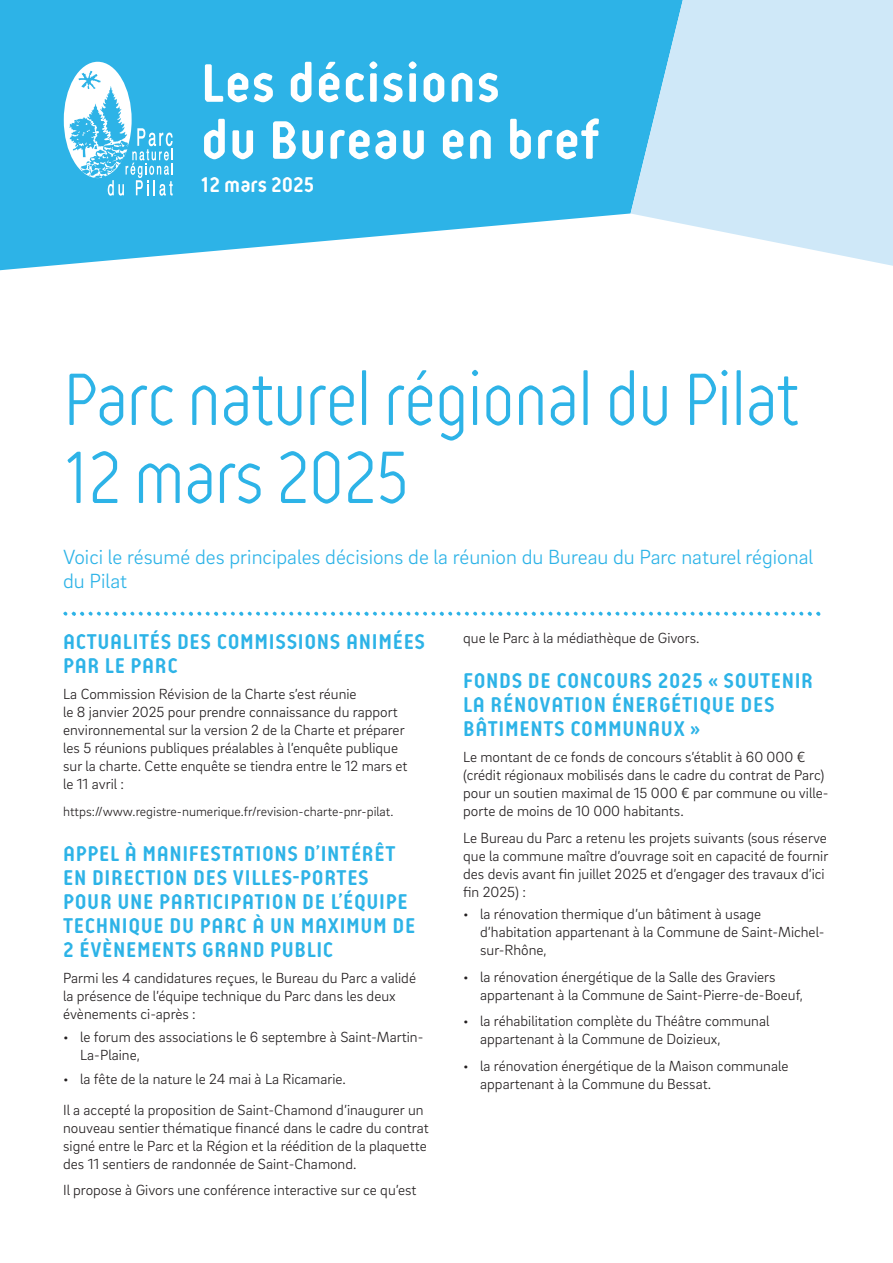
<style>
.page{position:relative;width:893px;height:1263px;background:#fff}
.page>*{position:absolute;margin:0;border:0;box-sizing:border-box;transform-origin:0 0}
.ACCROCHE_-Titre{font:300 78px/78px "Reso";letter-spacing:-.025em;color:#2db3e7;scale:.95 1}
.t1{font:700 57px/57px "Reso";letter-spacing:.015em;color:#fff}
.ARTICLE_-_N1_-_titre{font:700 22.5px/24px "Reso";letter-spacing:.03em;color:#2db3e7}
.t2{font:700 22.5px "Reso";color:#fff}
.ACCROCHE_-_Chapô{font:300 21px/24px "Brix Sans";color:#2db3e7}
.ARTICLE_-_courant{font:300 15px/18px "Brix Sans";color:#231f20}
.ARTICLE_-_courant-2{font:300 13.5px "Brix Sans";color:#231f20}
</style>
<div class="page">
<svg style="left:0;top:0;width:631px;height:271px;background:#45bbe9"></svg>
<svg style="left:631px;top:0;width:262px;height:266px;background:#c7e6f7"></svg>
<svg style="left:64px;top:62px;width:109px;height:134px"></svg>
<svg style="left:63px;top:611px;width:757px;height:5px"></svg>
<h2 class="t1" style="left:201px;top:55px;width:400px">Les décisions<br>du Bureau en bref</h2>
<h3 class="t2" style="left:201px;top:173px;width:115px">12 mars 2025</h3>
<p class="ACCROCHE_-Titre" style="left:63px;top:361px;width:777px">Parc naturel régional du Pilat<br>12 mars 2025</p>
<p class="ACCROCHE_-_Chapô" style="left:63px;top:544px;width:751px">Voici le résumé des principales décisions de la réunion du Bureau du Parc naturel régional du Pilat</p>
<p class="ARTICLE_-_N1_-_titre" style="left:63px;top:629px;width:363px">ACTUALITÉS DES COMMISSIONS ANIMÉES<br>PAR LE PARC</p>
<p class="ARTICLE_-_courant" style="left:63px;top:684px;width:346px">La Commission Révision de la Charte s’est réunie<br>le 8 janvier 2025 pour prendre connaissance du rapport environnemental sur la version 2 de la Charte et préparer les 5 réunions publiques préalables à l’enquête publique sur la charte. Cette enquête se tiendra entre le 12 mars et le 11 avril :</p>
<p class="ARTICLE_-_courant-2" style="left:63px;top:802px;width:332px">https://www.registre-numerique.fr/revision-charte-pnr-pilat.</p>
<p class="ARTICLE_-_N1_-_titre" style="left:63px;top:842px;width:354px">APPEL À MANIFESTATIONS D’INTÉRÊT<br>EN DIRECTION DES VILLES-PORTES<br>POUR UNE PARTICIPATION DE L’ÉQUIPE<br>TECHNIQUE DU PARC À UN MAXIMUM DE<br>2 ÉVÈNEMENTS GRAND PUBLIC</p>
<p class="ARTICLE_-_courant" style="left:63px;top:969px;width:354px">Parmi les 4 candidatures reçues, le Bureau du Parc a validé la présence de l’équipe technique du Parc dans les deux évènements ci-après :</p>
<p class="ARTICLE_-_courant" style="left:80px;top:1027px;width:345px;text-indent:-17px">• le forum des associations le 6 septembre à Saint-Martin-<br>La-Plaine,</p>
<p class="ARTICLE_-_courant" style="left:63px;top:1069px;width:284px">• la fête de la nature le 24 mai à La Ricamarie.</p>
<p class="ARTICLE_-_courant" style="left:63px;top:1100px;width:367px">Il a accepté la proposition de Saint-Chamond d’inaugurer un nouveau sentier thématique financé dans le cadre du contrat signé entre le Parc et la Région et la réédition de la plaquette des 11 sentiers de randonnée de Saint-Chamond.</p>
<p class="ARTICLE_-_courant" style="left:63px;top:1181px;width:355px">Il propose à Givors une conférence interactive sur ce qu’est</p>
<p class="ARTICLE_-_courant" style="left:463px;top:628px;width:238px">que le Parc à la médiathèque de Givors.</p>
<p class="ARTICLE_-_N1_-_titre" style="left:463px;top:668px;width:351px">FONDS DE CONCOURS 2025 « SOUTENIR<br>LA RÉNOVATION ÉNERGÉTIQUE DES<br>BÂTIMENTS COMMUNAUX »</p>
<p class="ARTICLE_-_courant" style="left:463px;top:748px;width:367px">Le montant de ce fonds de concours s’établit à 60 000 € (crédit régionaux mobilisés dans le cadre du contrat de Parc) pour un soutien maximal de 15 000 € par commune ou ville&shy;porte de moins de 10 000 habitants.</p>
<p class="ARTICLE_-_courant" style="left:463px;top:828px;width:367px">Le Bureau du Parc a retenu les projets suivants (sous réserve que la commune maître d’ouvrage soit en capacité de fournir des devis avant fin juillet 2025 et d’engager des travaux d’ici fin 2025) :</p>
<p class="ARTICLE_-_courant" style="left:480px;top:904px;width:346px;text-indent:-17px">• la rénovation thermique d’un bâtiment à usage d’habitation appartenant à la Commune de Saint-Michel&shy;sur-Rhône,</p>
<p class="ARTICLE_-_courant" style="left:480px;top:967px;width:324px;text-indent:-17px">• la rénovation énergétique de la Salle des Graviers appartenant à la Commune de Saint-Pierre-de-Boeuf,</p>
<p class="ARTICLE_-_courant" style="left:480px;top:1011px;width:291px;text-indent:-17px">• la réhabilitation complète du Théâtre communal appartenant à la Commune de Doizieux,</p>
<p class="ARTICLE_-_courant" style="left:480px;top:1056px;width:310px;text-indent:-17px">• la rénovation énergétique de la Maison communale appartenant à la Commune du Bessat.</p>
</div>
